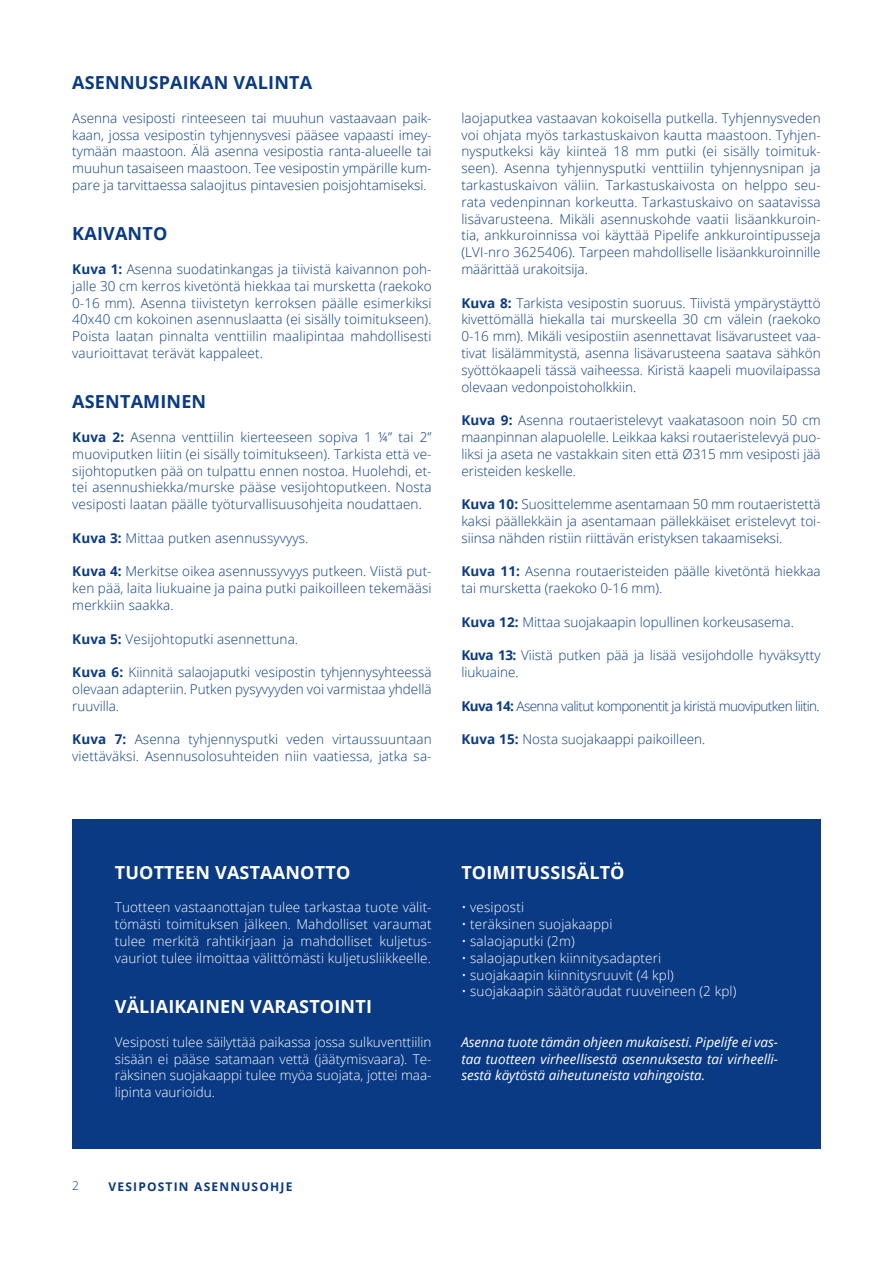
<style>
.page{position:relative;width:893px;height:1263px;background:#fff}
.page>*{position:absolute;margin:0;border:0;box-sizing:border-box;transform-origin:0 0}
.t1{font:700 18px "Open Sans";letter-spacing:.01em;color:#fff}
.t2{font:700 18px "Open Sans";letter-spacing:.01em;color:#0a3a84}
.t3{font:300 13.5px/16.8px "Open Sans";color:#0a3a84;text-align:justify}
.t4{font:300 13.5px/16.8px "Open Sans";letter-spacing:.01em;color:#fff;text-align:justify}
.t5{font:italic 13.5px/16.8px "Open Sans";color:#fff;text-align:justify}
.t6{font:300 13.5px "Open Sans";letter-spacing:-.04em;color:#0a3a84}
.t7{font:700 12px "Open Sans";letter-spacing:.1em;color:#0a3a84}
.t8{font:300 12px "Open Sans";color:#0a3a84}
.s1{font-weight:700}
</style>
<div class="page">
<div style="left:72px;top:819px;width:749px;height:329px;background:#0a3a84"></div>
<p class="t2" style="left:72px;top:70px;width:241px">ASENNUSPAIKAN VALINTA</p>
<p class="t3" style="left:72px;top:109px;width:361px">Asenna vesiposti rinteeseen tai muuhun vastaavaan paik&shy;kaan, jossa vesipostin tyhjennysvesi pääsee vapaasti imey&shy;tymään maastoon. Älä asenna vesipostia ranta-alueelle tai muuhun tasaiseen maastoon. Tee vesipostin ympärille kum&shy;pare ja tarvittaessa salaojitus pintavesien poisjohtamiseksi.</p>
<p class="t2" style="left:72px;top:221px;width:97px">KAIVANTO</p>
<p class="t3" style="left:72px;top:260px;width:361px"><span class="s1">Kuva 1:</span> Asenna suodatinkangas ja tiivistä kaivannon poh&shy;jalle 30 cm kerros kivetöntä hiekkaa tai mursketta (raekoko 0-16 mm). Asenna tiivistetyn kerroksen päälle esimerkiksi 40x40 cm kokoinen asennuslaatta (ei sisälly toimitukseen).<br>Poista laatan pinnalta venttiilin maalipintaa mahdollisesti vaurioittavat terävät kappaleet.</p>
<p class="t2" style="left:72px;top:389px;width:135px">ASENTAMINEN</p>
<p class="t3" style="left:72px;top:428px;width:361px"><span class="s1">Kuva 2:</span> Asenna venttiilin kierteeseen sopiva 1 ¼” tai 2” muoviputken liitin (ei sisälly toimitukseen). Tarkista että ve&shy;sijohtoputken pää on tulpattu ennen nostoa. Huolehdi, et&shy;tei asennushiekka/murske pääse vesijohtoputkeen. Nosta vesiposti laatan päälle työturvallisuusohjeita noudattaen.</p>
<p class="t3" style="left:72px;top:529px;width:238px"><span class="s1">Kuva 3:</span> Mittaa putken asennussyvyys.</p>
<p class="t3" style="left:72px;top:563px;width:361px"><span class="s1">Kuva 4:</span> Merkitse oikea asennussyvyys putkeen. Viistä put&shy;ken pää, laita liukuaine ja paina putki paikoilleen tekemääsi merkkiin saakka.</p>
<p class="t3" style="left:72px;top:630px;width:227px"><span class="s1">Kuva 5:</span> Vesijohtoputki asennettuna.</p>
<p class="t3" style="left:72px;top:663px;width:361px"><span class="s1">Kuva 6:</span> Kiinnitä salaojaputki vesipostin tyhjennysyhteessä olevaan adapteriin. Putken pysyvyyden voi varmistaa yhdellä ruuvilla.</p>
<p class="t3" style="left:72px;top:731px;width:361px"><span class="s1">Kuva 7:</span> Asenna tyhjennysputki veden virtaussuuntaan viettäväksi. Asennusolosuhteiden niin vaatiessa, jatka sa-</p>
<p class="t3" style="left:461px;top:109px;width:361px">laojaputkea vastaavan kokoisella putkella. Tyhjennysveden voi ohjata myös tarkastuskaivon kautta maastoon. Tyhjen&shy;nysputkeksi käy kiinteä 18 mm putki (ei sisälly toimituk&shy;seen). Asenna tyhjennysputki venttiilin tyhjennysnipan ja tarkastuskaivon väliin. Tarkastuskaivosta on helppo seu&shy;rata vedenpinnan korkeutta. Tarkastuskaivo on saatavissa lisävarusteena. Mikäli asennuskohde vaatii lisäankkuroin&shy;tia, ankkuroinnissa voi käyttää Pipelife ankkurointipusseja (LVI-nro 3625406). Tarpeen mahdolliselle lisäankkuroinnille määrittää urakoitsija.</p>
<p class="t3" style="left:461px;top:294px;width:361px"><span class="s1">Kuva 8:</span> Tarkista vesipostin suoruus. Tiivistä ympärystäyttö kivettömällä hiekalla tai murskeella 30 cm välein (raekoko 0-16 mm). Mikäli vesipostiin asennettavat lisävarusteet vaa&shy;tivat lisälämmitystä, asenna lisävarusteena saatava sähkön syöttökaapeli tässä vaiheessa. Kiristä kaapeli muovilaipassa olevaan vedonpoistoholkkiin.</p>
<p class="t3" style="left:461px;top:411px;width:361px"><span class="s1">Kuva 9:</span> Asenna routaeristelevyt vaakatasoon noin 50 cm maanpinnan alapuolelle. Leikkaa kaksi routaeristelevyä puo&shy;liksi ja aseta ne vastakkain siten että Ø315 mm vesiposti jää eristeiden keskelle.</p>
<p class="t3" style="left:461px;top:495px;width:361px"><span class="s1">Kuva 10:</span> Suosittelemme asentamaan 50 mm routaeristettä kaksi päällekkäin ja asentamaan pällekkäiset eristelevyt toi&shy;siinsa nähden ristiin riittävän eristyksen takaamiseksi.</p>
<p class="t3" style="left:461px;top:563px;width:361px"><span class="s1">Kuva 11:</span> Asenna routaeristeiden päälle kivetöntä hiekkaa tai mursketta (raekoko 0-16 mm).</p>
<p class="t3" style="left:461px;top:613px;width:334px"><span class="s1">Kuva 12:</span> Mittaa suojakaapin lopullinen korkeusasema.</p>
<p class="t3" style="left:461px;top:647px;width:361px"><span class="s1">Kuva 13:</span> Viistä putken pää ja lisää vesijohdolle hyväksytty liukuaine.</p>
<p class="t6" style="left:461px;top:697px;width:360px"><span class="s1">Kuva 14:</span> Asenna valitut komponentit ja kiristä muoviputken liitin.</p>
<p class="t3" style="left:461px;top:731px;width:245px"><span class="s1">Kuva 15:</span> Nosta suojakaappi paikoilleen.</p>
<p class="t1" style="left:115px;top:859px;width:237px">TUOTTEEN VASTAANOTTO</p>
<p class="t4" style="left:115px;top:899px;width:318px">Tuotteen vastaanottajan tulee tarkastaa tuote välit&shy;tömästi toimituksen jälkeen. Mahdolliset varaumat tulee merkitä rahtikirjaan ja mahdolliset kuljetus&shy;vauriot tulee ilmoittaa välittömästi kuljetusliikkeelle.</p>
<p class="t1" style="left:115px;top:994px;width:259px">VÄLIAIKAINEN VARASTOINTI</p>
<p class="t4" style="left:115px;top:1033px;width:318px">Vesiposti tulee säilyttää paikassa jossa sulkuventtiilin sisään ei pääse satamaan vettä (jäätymisvaara). Te&shy;räksinen suojakaappi tulee myöa suojata, jottei maa&shy;lipinta vaurioidu.</p>
<p class="t1" style="left:461px;top:859px;width:165px">TOIMITUSSISÄLTÖ</p>
<p class="t4" style="left:461px;top:899px;width:64px">• vesiposti</p>
<p class="t4" style="left:461px;top:915px;width:153px">• teräksinen suojakaappi</p>
<p class="t4" style="left:461px;top:932px;width:115px">• salaojaputki (2m)</p>
<p class="t4" style="left:461px;top:949px;width:201px">• salaojaputken kiinnitysadapteri</p>
<p class="t4" style="left:461px;top:966px;width:214px">• suojakaapin kiinnitysruuvit (4 kpl)</p>
<p class="t4" style="left:461px;top:983px;width:277px">• suojakaapin säätöraudat ruuveineen (2 kpl)</p>
<p class="t5" style="left:461px;top:1033px;width:318px">Asenna tuote tämän ohjeen mukaisesti. Pipelife ei vas&shy;taa tuotteen virheellisestä asennuksesta tai virheelli&shy;sestä käytöstä aiheutuneista vahingoista.</p>
<p class="t8" style="left:72px;top:1177px;width:8px">2</p>
<p class="t7" style="left:108px;top:1178px;width:186px">VESIPOSTIN ASENNUSOHJE</p>
</div>
